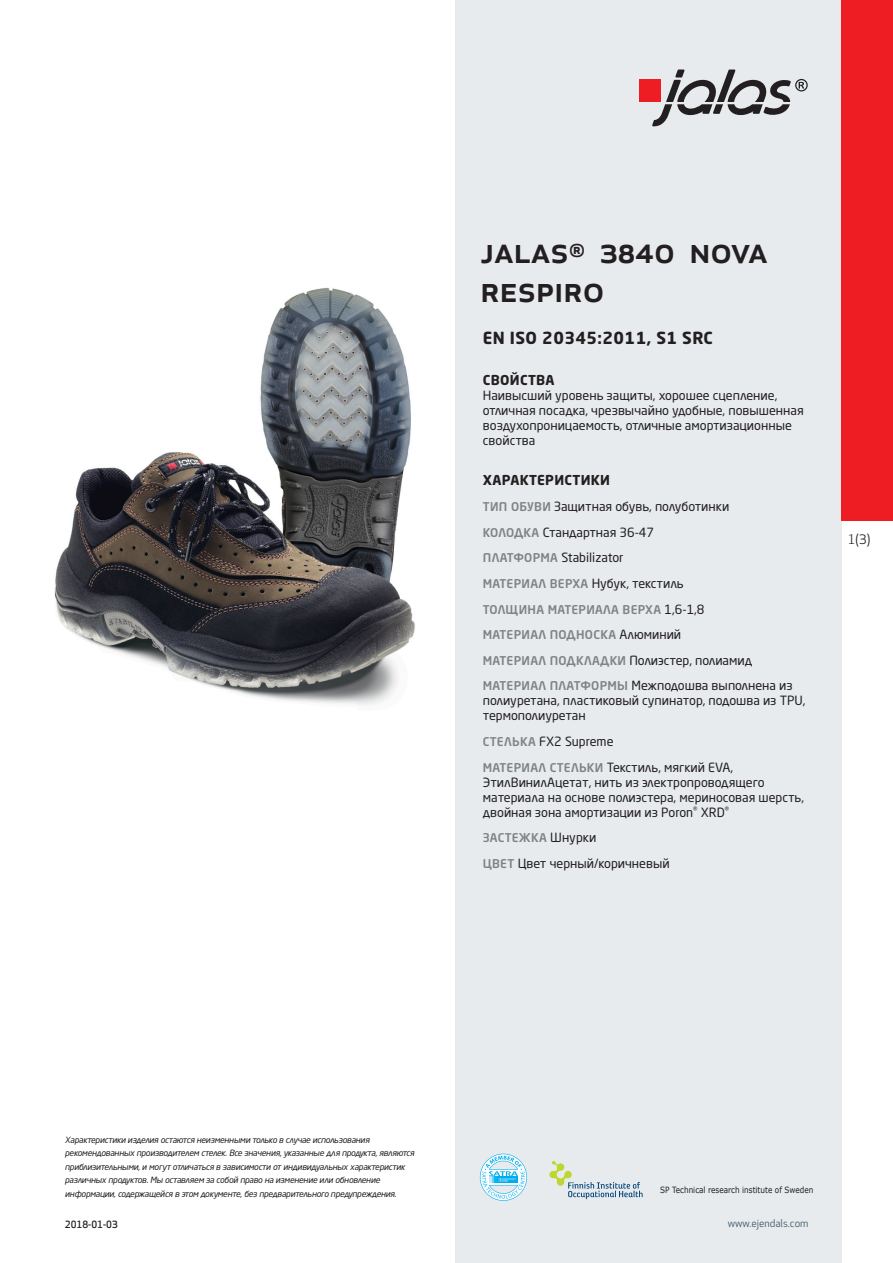
<style>
.page{position:relative;width:893px;height:1263px;background:#fff}
.page>*{position:absolute;margin:0;border:0;box-sizing:border-box;transform-origin:0 0}
.prodname{font:500 36px/39px "Apex New";color:#231f20}
.Funktion_body{font:700 16.5px "Neo Sans Pro Cyr";letter-spacing:.025em;color:#231f20}
.Funktion_body-2{font:700 13.5px "Neo Sans Pro Cyr";letter-spacing:.025em;color:#231f20}
.t1{font:12.75px "Apex New";color:#231f20}
.Funktion_body-3{font:12.6px/15px "Neo Sans Pro Cyr";color:#231f20}
.Funktion_body-4{font:500 12px "Neo Sans Pro Cyr";letter-spacing:.025em;color:#808285}
.t2{font:10.5px "Apex New";color:#405968}
.Sidfot_datum{font:500 9.75px "Apex New";color:#231f20}
.t3{font:italic 8.55px/13.5px "Neo Sans Pro Cyr";letter-spacing:-.025em;color:#231f20}
.t4{font:8.55px "Verdana";color:#231f20;scale:.85 1}
.s1{font-weight:500;font-size:12px;color:#808285}
.s2{font-weight:400;font-size:12.6px;color:#231f20}
</style>
<div class="page">
<div style="left:455px;top:0;width:387px;height:1263px;background:#e8ebee"></div>
<svg style="left:549px;top:1161px;width:94px;height:38px"></svg>
<svg style="left:480px;top:1154px;width:47px;height:47px"></svg>
<div style="left:639px;top:80px;width:22px;height:22px;background:#ee1d23"></div>
<svg style="left:652px;top:70px;width:156px;height:56px"></svg>
<div style="left:842px;top:0;width:51px;height:520px;background:#ee1d23"></div>
<img style="left:54px;top:288px;width:361px;height:417px">
<p class="prodname" style="left:480px;top:230px;width:288px">JALAS<sup>®</sup> 3840 Nova<br>Respiro</p>
<p class="Funktion_body" style="left:483px;top:327px;width:231px">EN ISO 20345:2011, S1 SRC</p>
<p class="Funktion_body-2" style="left:483px;top:371px;width:73px">СВОЙСТВА</p>
<p class="Funktion_body-3" style="left:483px;top:387px;width:322px">Наивысший уровень защиты, хорошее сцепление, отличная посадка, чрезвычайно удобные, повышенная воздухопроницаемость, отличные амортизационные свойства</p>
<p class="Funktion_body-2" style="left:483px;top:472px;width:129px">ХАРАКТЕРИСТИКИ</p>
<p class="Funktion_body-3" style="left:483px;top:499px;width:248px"><span class="s1">ТИП ОБУВИ</span> Защитная обувь, полуботинки</p>
<p class="Funktion_body-3" style="left:483px;top:524px;width:173px"><span class="s1">КОЛОДКА</span> Стандартная 36-47</p>
<p class="Funktion_body-3" style="left:483px;top:550px;width:142px"><span class="s1">ПЛАТФОРМА</span> Stabilizator</p>
<p class="Funktion_body-3" style="left:483px;top:575px;width:202px"><span class="s1">МАТЕРИАЛ ВЕРХА</span> Нубук, текстиль</p>
<p class="Funktion_body-4" style="left:483px;top:601px;width:223px">ТОЛЩИНА МАТЕРИАЛА ВЕРХА <span class="s2">1,6-1,8</span></p>
<p class="Funktion_body-4" style="left:483px;top:627px;width:200px">МАТЕРИАЛ ПОДНОСКА <span class="s2">Алюминий</span></p>
<p class="Funktion_body-3" style="left:483px;top:652px;width:271px"><span class="s1">МАТЕРИАЛ ПОДКЛАДКИ</span> Полиэстер, полиамид</p>
<p class="Funktion_body-3" style="left:483px;top:678px;width:324px"><span class="s1">МАТЕРИАЛ ПЛАТФОРМЫ</span> Межподошва выполнена из полиуретана, пластиковый супинатор, подошва из TPU, термополиуретан</p>
<p class="Funktion_body-3" style="left:483px;top:734px;width:132px"><span class="s1">СТЕЛЬКА</span> FX2 Supreme</p>
<p class="Funktion_body-3" style="left:483px;top:759px;width:323px"><span class="s1">МАТЕРИАЛ СТЕЛЬКИ</span> Текстиль, мягкий EVA, ЭтилВинилАцетат, нить из электропроводящего материала на основе полиэстера, мериносовая шерсть, двойная зона амортизации из Poron<sup>®</sup> XRD<sup>®</sup></p>
<p class="Funktion_body-4" style="left:483px;top:830px;width:115px">ЗАСТЕЖКА <span class="s2">Шнурки</span></p>
<p class="Funktion_body-3" style="left:483px;top:856px;width:188px"><span class="s1">ЦВЕТ</span> Цвет черный/коричневый</p>
<p class="t1" style="left:848px;top:531px;width:24px">1(3)</p>
<p class="t3" style="left:65px;top:1132px;width:351px">Характеристики изделия остаются неизменными только в случае использования рекомендованных производителем стелек. Все значения, указанные для продукта, являются приблизительными, и могут отличаться в зависимости от индивидуальных характеристик различных продуктов. Мы оставляем за собой право на изменение или обновление информации, содержащейся в этом документе, без предварительного предупреждения.</p>
<p class="Sidfot_datum" style="left:65px;top:1218px;width:54px">2018-01-03</p>
<p class="t4" style="left:660px;top:1184px;width:182px">SP Technical research institute of Sweden</p>
<p class="t2" style="left:728px;top:1217px;width:82px">www.ejendals.com</p>
</div>
